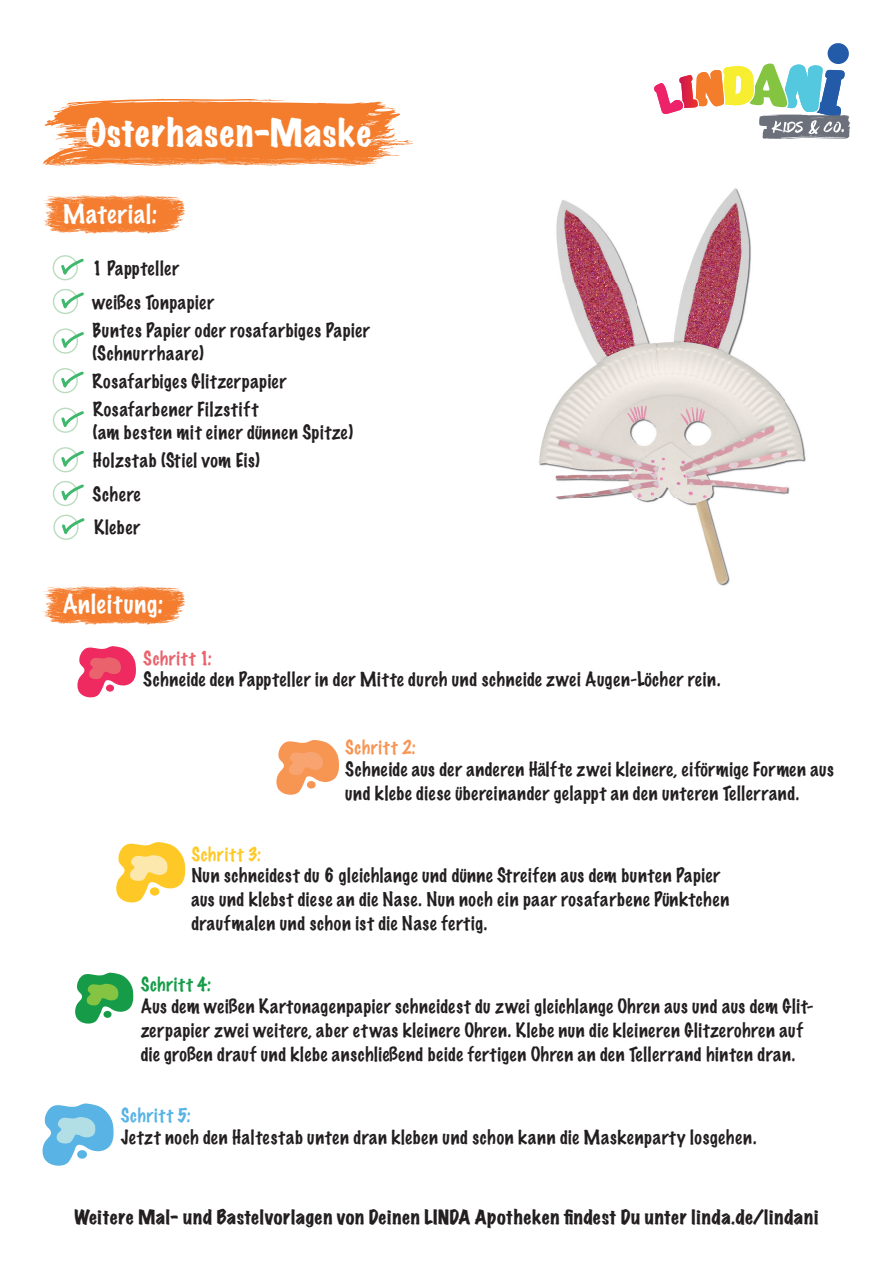
<style>
.page{position:relative;width:893px;height:1263px;background:#fff}
.page>*{position:absolute;margin:0;border:0;box-sizing:border-box;transform-origin:0 0}
.t1{font:expanded 34.5px "Marker Felt";letter-spacing:.035em;color:#fff}
.t2{font:100 24px "Marker Felt";letter-spacing:.045em;color:#fff}
.t3{font:100 18px/24px "Marker Felt";letter-spacing:.04em;color:#231f20}
.t4{font:expanded 18px "Marker Felt";letter-spacing:.035em;color:#231f20}
.t5{font:100 17.55px "Marker Felt";letter-spacing:.05em;color:#ea636c}
.t6{font:100 17.55px "Marker Felt";letter-spacing:.05em;color:#f79555}
.t7{font:100 17.55px "Marker Felt";letter-spacing:.05em;color:#fec927}
.t8{font:100 17.55px "Marker Felt";letter-spacing:.05em;color:#169c48}
.t9{font:100 17.55px "Marker Felt";letter-spacing:.05em;color:#59b3e5}
</style>
<div class="page">
<svg style="left:654px;top:43px;width:196px;height:96px"></svg>
<svg style="left:77px;top:646px;width:59px;height:52px"></svg>
<div style="left:106px;top:684px;width:8px;height:8px;background:#ee2d62;border-radius:50%"></div>
<svg style="left:276px;top:739px;width:63px;height:56px"></svg>
<div style="left:307px;top:781px;width:9px;height:7px;background:#f79553;border-radius:50%"></div>
<svg style="left:116px;top:842px;width:69px;height:61px"></svg>
<div style="left:150px;top:887px;width:9px;height:9px;background:#fec927;border-radius:50%"></div>
<svg style="left:75px;top:972px;width:58px;height:52px"></svg>
<div style="left:103px;top:1011px;width:9px;height:7px;background:#169c48;border-radius:50%"></div>
<svg style="left:42px;top:1103px;width:72px;height:63px"></svg>
<div style="left:77px;top:1150px;width:10px;height:9px;background:#59b3e5;border-radius:50%"></div>
<svg style="left:53px;top:255px;width:31px;height:25px"></svg>
<svg style="left:53px;top:289px;width:31px;height:25px"></svg>
<svg style="left:53px;top:328px;width:31px;height:26px"></svg>
<svg style="left:53px;top:368px;width:31px;height:25px"></svg>
<svg style="left:53px;top:408px;width:31px;height:25px"></svg>
<svg style="left:53px;top:481px;width:31px;height:25px"></svg>
<svg style="left:53px;top:447px;width:31px;height:25px"></svg>
<svg style="left:53px;top:515px;width:32px;height:25px"></svg>
<svg style="left:43px;top:98px;width:371px;height:68px"></svg>
<svg style="left:43px;top:196px;width:142px;height:38px;background:#f59555"></svg>
<svg style="left:43px;top:587px;width:142px;height:38px;background:#f59555"></svg>
<img style="left:539px;top:188px;width:267px;height:398px">
<h1 class="t1" style="left:85px;top:115px;width:288px">Osterhasen-Maske</h1>
<h2 class="t2" style="left:63px;top:202px;width:96px">Material:</h2>
<p class="t3" style="left:92px;top:252px;width:123px;line-height:33.8px">1 Pappteller weißes Tonpapier</p>
<p class="t3" style="left:93px;top:320px;width:279px;line-height:22.5px">Buntes Papier oder rosafarbiges Papier (Schnurrhaare)</p>
<p class="t3" style="left:92px;top:368px;width:196px;line-height:28.3px">Rosafarbiges Glitzerpapier<br>Rosafarbener Filzstift</p>
<p class="t3" style="left:93px;top:421px;width:262px">(am besten mit einer dünnen Spitze)</p>
<p class="t3" style="left:93px;top:449px;width:169px">Holzstab (Stiel vom Eis)</p>
<p class="t3" style="left:93px;top:483px;width:49px">Schere</p>
<p class="t3" style="left:94px;top:517px;width:48px">Kleber</p>
<h2 class="t2" style="left:63px;top:592px;width:102px">Anleitung:</h2>
<p class="t5" style="left:143px;top:650px;width:70px">Schritt 1:</p>
<p class="t3" style="left:143px;top:669px;width:579px">Schneide den Pappteller in der Mitte durch und schneide zwei Augen-Löcher rein.</p>
<p class="t6" style="left:345px;top:739px;width:72px">Schritt 2:</p>
<p class="t3" style="left:345px;top:758px;width:490px">Schneide aus der anderen Hälfte zwei kleinere, eiförmige Formen aus und klebe diese übereinander gelappt an den unteren Tellerrand.</p>
<p class="t7" style="left:191px;top:845px;width:71px">Schritt 3:</p>
<p class="t3" style="left:191px;top:864px;width:539px">Nun schneidest du 6 gleichlange und dünne Streifen aus dem bunten Papier aus und klebst diese an die Nase. Nun noch ein paar rosafarbene Pünktchen draufmalen und schon ist die Nase fertig.</p>
<p class="t8" style="left:141px;top:976px;width:72px">Schritt 4:</p>
<p class="t3" style="left:141px;top:995px;width:674px">Aus dem weißen Kartonagenpapier schneidest du zwei gleichlange Ohren aus und aus dem Glit&shy;zerpapier zwei weitere, aber etwas kleinere Ohren. Klebe nun die kleineren Glitzerohren auf die großen drauf und klebe anschließend beide fertigen Ohren an den Tellerrand hinten dran.</p>
<p class="t9" style="left:121px;top:1107px;width:71px">Schritt 5:</p>
<p class="t3" style="left:121px;top:1126px;width:637px">Jetzt noch den Haltestab unten dran kleben und schon kann die Maskenparty losgehen.</p>
<p class="t4" style="left:75px;top:1208px;width:745px">Weitere Mal- und Bastelvorlagen von Deinen LINDA Apotheken findest Du unter linda.de/lindani</p>
</div>
